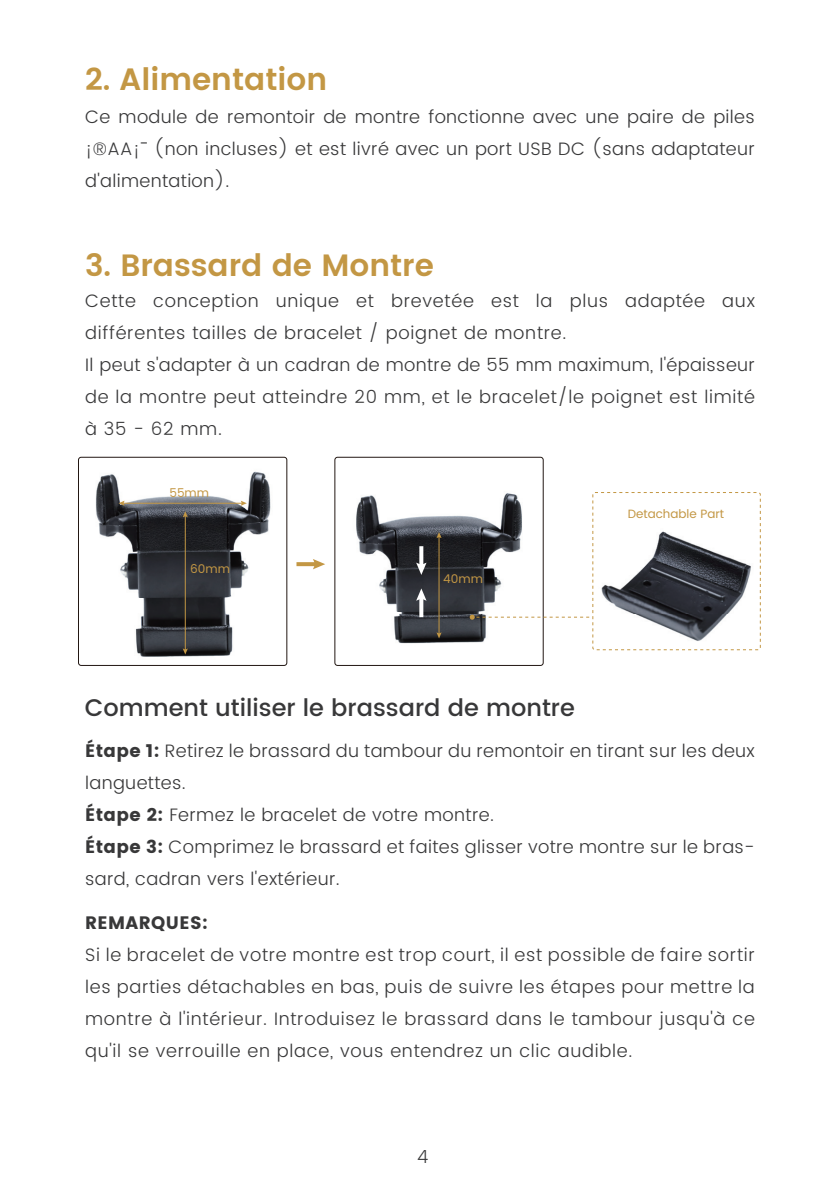
<style>
.page{position:relative;width:840px;height:1191px;background:#fff}
.page>*{position:absolute;margin:0;border:0;box-sizing:border-box;transform-origin:0 0}
.t1{font:600 30.8px "Poppins";color:#c39744}
.t2{font:500 24px "Poppins";color:#383839}
.t3{font:300 18px/32px "Poppins";letter-spacing:.02em;color:#383839;text-align:justify}
.t4{font:300 18px/32px "Poppins";letter-spacing:.04em;color:#383839}
.t5{font:18px "Poppins";letter-spacing:.02em;color:#383839}
.t6{font:12px "Poppins";color:#c39744}
.s1{font-weight:400}
</style>
<div class="page">
<img style="left:596px;top:504px;width:165px;height:147px">
<img style="left:95px;top:471px;width:176px;height:186px">
<img style="left:356px;top:493px;width:166px;height:151px">
<div style="left:78px;top:457px;width:209px;height:209px;border:1px solid #221713;border-radius:3px"></div>
<div style="left:334px;top:457px;width:209px;height:209px;border:1px solid #221713;border-radius:3px"></div>
<div style="left:592px;top:492px;width:168px;height:158px;border:1px dashed #c39744;border-radius:2px"></div>
<hr style="left:185px;top:515px;width:1px;height:135px;background:#c39744">
<svg style="left:183px;top:511px;width:5px;height:6px"></svg>
<svg style="left:183px;top:648px;width:5px;height:6px"></svg>
<hr style="left:438px;top:536px;width:1px;height:98px;background:#c39744">
<svg style="left:436px;top:532px;width:5px;height:6px"></svg>
<svg style="left:436px;top:632px;width:5px;height:6px"></svg>
<hr style="left:123px;top:503px;width:119px;height:1px;background:#c39744">
<svg style="left:118px;top:500px;width:6px;height:6px"></svg>
<svg style="left:240px;top:500px;width:7px;height:6px"></svg>
<svg style="left:419px;top:546px;width:4px;height:16px"></svg>
<svg style="left:416px;top:562px;width:10px;height:13px"></svg>
<svg style="left:419px;top:601px;width:4px;height:16px"></svg>
<svg style="left:416px;top:588px;width:10px;height:13px"></svg>
<svg style="left:469px;top:614px;width:121px;height:5px"></svg>
<svg style="left:296px;top:562px;width:17px;height:4px"></svg>
<svg style="left:313px;top:559px;width:12px;height:10px"></svg>
<h1 class="t1" style="left:85px;top:56px;width:243px">2. Alimentation</h1>
<p class="t3" style="left:85px;top:102px;width:671px">Ce module de remontoir de montre fonctionne avec une paire de piles ¡®AA¡¯ (non incluses) et est livré avec un port USB DC (sans adaptateur d'alimentation).</p>
<h1 class="t1" style="left:85px;top:242px;width:350px">3. Brassard de Montre</h1>
<p class="t4" style="left:85px;top:285px;width:671px">Cette conception unique et brevetée est la plus adaptée aux différentes tailles de bracelet / poignet de montre.<br>Il peut s'adapter à un cadran de montre de 55 mm maximum, l'épaisseur de la montre peut atteindre 20 mm, et le bracelet/le poignet est limité à 35 - 62 mm.</p>
<p class="t6" style="left:169px;top:484px;width:41px">55mm</p>
<p class="t6" style="left:190px;top:559px;width:41px">60mm</p>
<p class="t6" style="left:443px;top:569px;width:41px">40mm</p>
<p class="t6" style="left:627px;top:504px;width:98px">Detachable Part</p>
<h2 class="t2" style="left:85px;top:689px;width:491px">Comment utiliser le brassard de montre</h2>
<p class="t3" style="left:85px;top:735px;width:671px;text-align:left"><span class="s1">Étape 1:</span> Retirez le brassard du tambour du remontoir en tirant sur les deux languettes.<br><span class="s1">Étape 2:</span> Fermez le bracelet de votre montre.<br><span class="s1">Étape 3:</span> Comprimez le brassard et faites glisser votre montre sur le bras&shy;sard, cadran vers l'extérieur.</p>
<p class="t5" style="left:85px;top:912px;width:124px">REMARQUES:</p>
<p class="t3" style="left:85px;top:939px;width:671px">Si le bracelet de votre montre est trop court, il est possible de faire sortir les parties détachables en bas, puis de suivre les étapes pour mettre la montre à l'intérieur. Introduisez le brassard dans le tambour jusqu'à ce qu'il se verrouille en place, vous entendrez un clic audible.</p>
<p class="t3" style="left:417px;top:1140px;width:13px">4</p>
</div>
